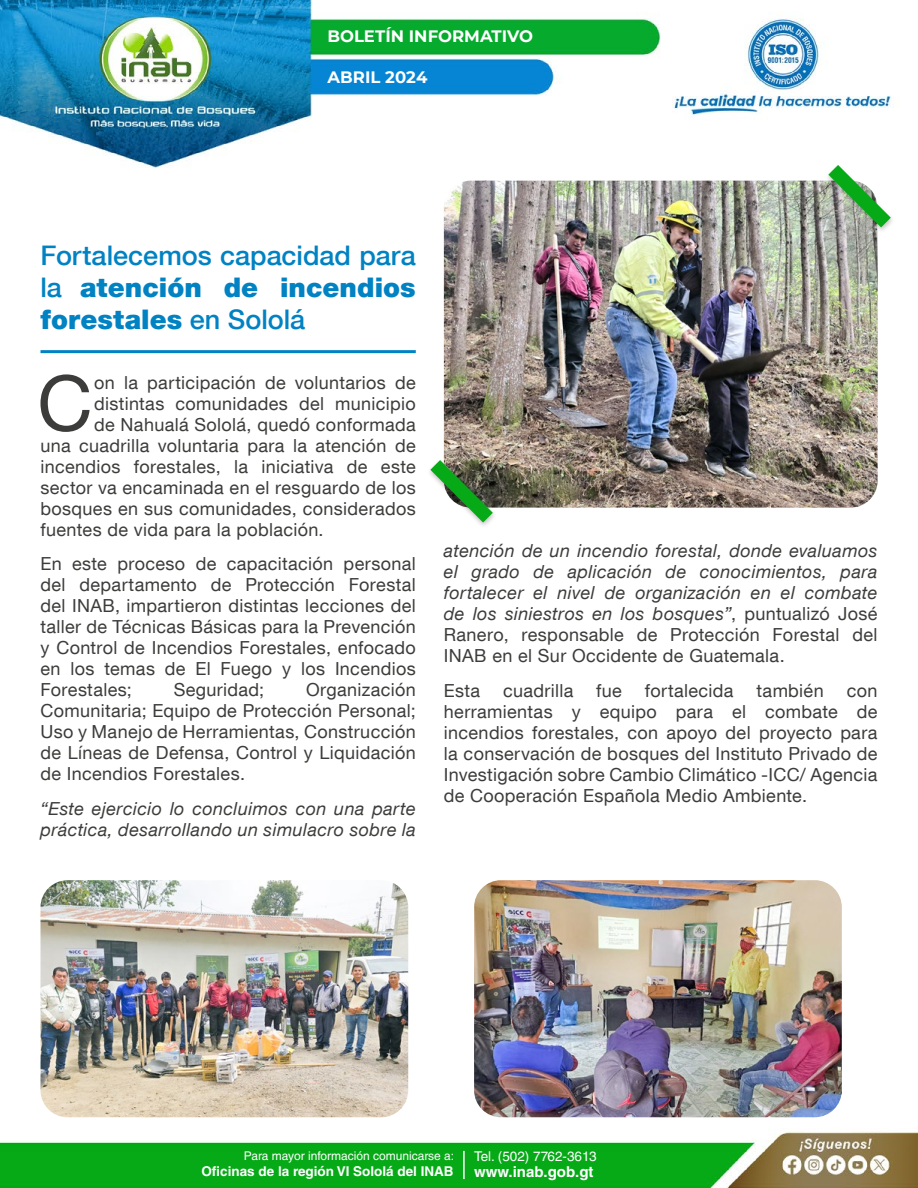
<style>
.page{position:relative;width:918px;height:1188px;background:#fff}
.page>*{position:absolute;margin:0;border:0;box-sizing:border-box;transform-origin:0 0}
.t1{font:76.8px "Helvetica Neue LT Com";color:#3c3c3b}
.t2{font:500 27px/32.4px "Helvetica Neue LT Com";color:#0082c3;text-align:justify}
.t3{font:18px/21px "Helvetica Neue LT Com";letter-spacing:.02em;color:#3c3c3b;text-align:justify}
.t4{font:italic 18px/21px "Helvetica Neue LT Com";letter-spacing:.02em;color:#3c3c3b}
.t5{font:700 16.5px "Montserrat";color:#fff}
.t6{font:700 15px "Helvetica LT Std";color:#fff}
.t7{font:700 13.5px "Helvetica LT Std";color:#fff}
.t8{font:13.5px "Helvetica LT Std";color:#fff}
.t9{font:12px "Helvetica LT Std";color:#fff}
.s1{font-weight:900}
.s2{font-style:normal}
</style>
<div class="page">
<img style="left:0;top:0;width:918px;height:1188px">
<hr style="left:463px;top:1151px;width:2px;height:28px;background:#fff">
<img style="left:444px;top:181px;width:434px;height:327px">
<hr style="left:40px;top:350px;width:376px;height:3px;background:#0082c3">
<div style="left:824px;top:163px;width:71px;height:71px;background:#000;opacity:.25"></div>
<svg style="left:828px;top:165px;width:63px;height:62px"></svg>
<div style="left:426px;top:458px;width:71px;height:71px;background:#000;opacity:.25"></div>
<svg style="left:430px;top:460px;width:63px;height:63px"></svg>
<img style="left:40px;top:880px;width:368px;height:237px">
<img style="left:474px;top:880px;width:368px;height:237px">
<p class="t5" style="left:327px;top:24px;width:207px">BOLETÍN INFORMATIVO</p>
<p class="t5" style="left:327px;top:66px;width:102px">ABRIL 2024</p>
<h2 class="t2" style="left:40px;top:238px;width:377px">Fortalecemos capacidad para la <span class="s1">atención de incendios forestales</span> en Sololá</h2>
<h1 class="t1" style="left:37px;top:356px;width:57px">C</h1>
<p class="t3" style="left:94px;top:371px;width:323px">on la participación de voluntarios de</p>
<p class="t3" style="left:94px;top:392px;width:323px">distintas comunidades del municipio</p>
<p class="t3" style="left:94px;top:413px;width:323px">de Nahualá Sololá, quedó conformada</p>
<p class="t3" style="left:41px;top:434px;width:377px">una cuadrilla voluntaria para la atención de</p>
<p class="t3" style="left:41px;top:455px;width:377px">incendios forestales, la iniciativa de este</p>
<p class="t3" style="left:41px;top:476px;width:377px">sector va encaminada en el resguardo de los</p>
<p class="t3" style="left:41px;top:497px;width:377px">bosques en sus comunidades, considerados</p>
<p class="t3" style="left:41px;top:518px;width:285px">fuentes de vida para la población.</p>
<p class="t3" style="left:41px;top:553px;width:377px">En este proceso de capacitación personal del departamento de Protección Forestal del INAB, impartieron distintas lecciones del taller de Técnicas Básicas para la Prevención y Control de Incendios Forestales, enfocado en los temas de El Fuego y los Incendios Forestales;</p>
<p class="t3" style="left:41px;top:679px;width:377px;text-indent:266px">Organización Comunitaria; Equipo de Protección Personal; Uso y Manejo de Herramientas, Construcción de Líneas de Defensa, Control y Liquidación de Incendios Forestales.</p>
<p class="t4" style="left:41px;top:797px;width:377px">“Este ejercicio lo concluimos con una parte práctica, desarrollando un simulacro sobre la</p>
<p class="t3" style="left:174px;top:679px;width:92px">Seguridad;</p>
<p class="t4" style="left:444px;top:540px;width:435px;text-align:justify">atención de un incendio forestal, donde evaluamos el grado de aplicación de conocimientos, para fortalecer el nivel de organización en el combate de los siniestros en los bosques”<span class="s2">, puntualizó José Ranero, responsable de Protección Forestal del INAB en el Sur Occidente de Guatemala.</span></p>
<p class="t3" style="left:444px;top:680px;width:38px">Esta</p>
<p class="t3" style="left:503px;top:680px;width:72px">cuadrilla</p>
<p class="t3" style="left:596px;top:680px;width:27px">fue</p>
<p class="t3" style="left:645px;top:680px;width:90px">fortalecida</p>
<p class="t3" style="left:757px;top:680px;width:69px">también</p>
<p class="t3" style="left:444px;top:680px;width:435px;text-indent:403px">con herramientas y equipo para el combate de incendios forestales, con apoyo del proyecto para la conservación de bosques del Instituto Privado de Investigación sobre Cambio Climático -ICC/ Agencia de Cooperación Española Medio Ambiente.</p>
<p class="t9" style="left:244px;top:1149px;width:212px">Para mayor información comunicarse a:</p>
<p class="t7" style="left:201px;top:1164px;width:254px">Oficinas de la región VI Sololá del INAB</p>
<p class="t8" style="left:474px;top:1148px;width:124px">Tel. (502) 7762-3613</p>
<p class="t6" style="left:474px;top:1163px;width:121px">www.inab.gob.gt</p>
</div>
